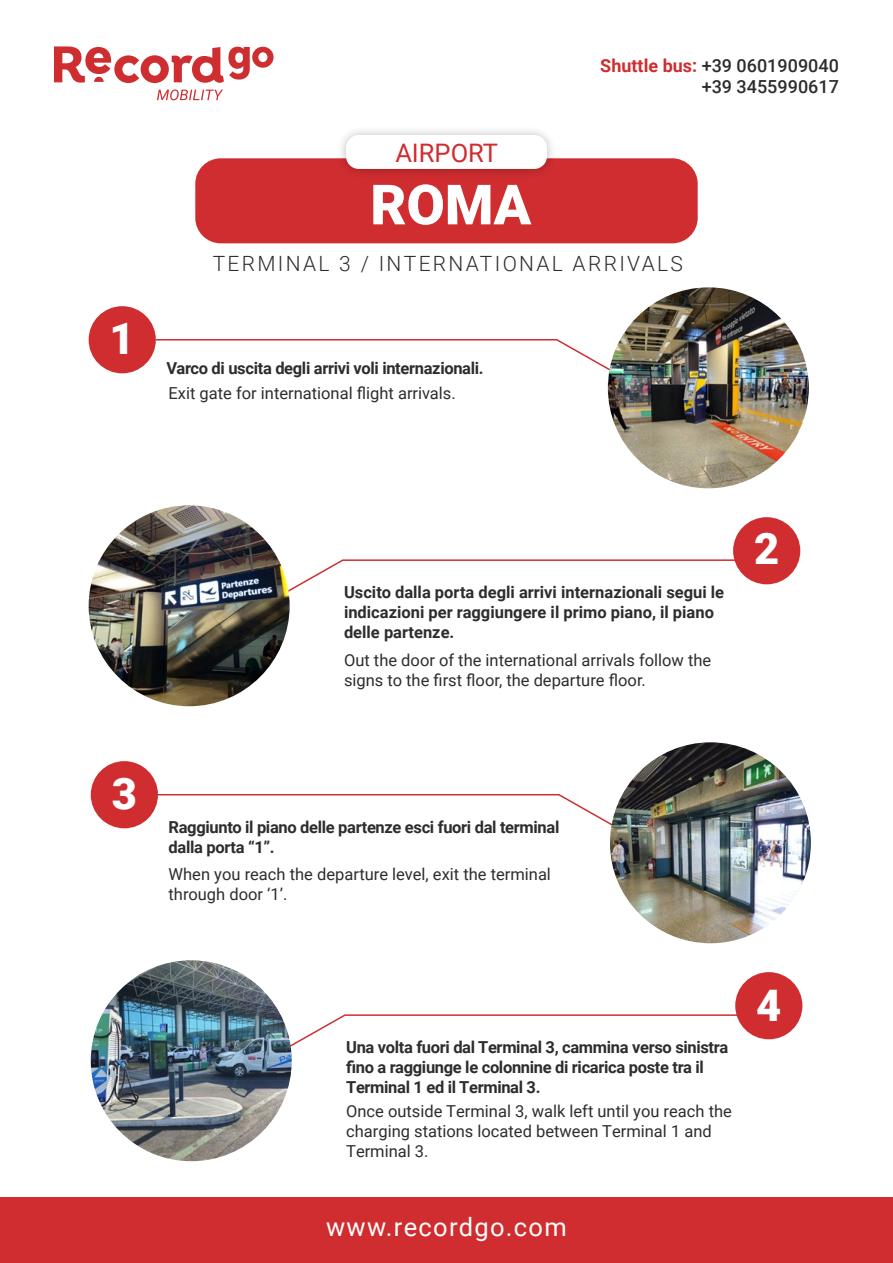
<style>
.page{position:relative;width:893px;height:1263px;background:#fff}
.page>*{position:absolute;margin:0;border:0;box-sizing:border-box;transform-origin:0 0}
.t1{font:900 55.5px "Roboto";color:#fff}
.t2{font:900 43.5px "Roboto";color:#fff}
.t3{font:25.5px "Roboto";letter-spacing:.05em;color:#fff}
.t4{font:25.5px "Roboto";color:#cf2d2f}
.t5{font:300 21px "Roboto";letter-spacing:.11em;color:#2f2c2d}
.t6{font:500 18px/21.6px "Roboto";color:#2f2c2d;text-align:right}
.t7{font:16.5px/19.8px "Roboto";color:#2f2c2d}
.t8{font:700 16.5px/19.8px "Roboto";letter-spacing:-.02em;color:#2f2c2d}
.t9{font:700 16.5px/19.8px "Roboto";color:#2f2c2d}
.s1{font-weight:700;color:#cf2d2f}
</style>
<div class="page">
<div style="left:89px;top:306px;width:67px;height:67px;background:#cf2d2f;border-radius:50%"></div>
<div style="left:91px;top:761px;width:67px;height:67px;background:#cf2d2f;border-radius:50%"></div>
<div style="left:733px;top:517px;width:67px;height:67px;background:#cf2d2f;border-radius:50%"></div>
<div style="left:735px;top:972px;width:67px;height:67px;background:#cf2d2f;border-radius:50%"></div>
<svg style="left:154px;top:338px;width:467px;height:46px"></svg>
<svg style="left:156px;top:793px;width:467px;height:39px"></svg>
<svg style="left:289px;top:559px;width:456px;height:33px"></svg>
<svg style="left:282px;top:1014px;width:465px;height:33px"></svg>
<img style="left:608px;top:287px;width:201px;height:201px;border-radius:100px">
<img style="left:610px;top:742px;width:201px;height:201px;border-radius:100px">
<img style="left:89px;top:505px;width:201px;height:201px;border-radius:100px">
<img style="left:91px;top:960px;width:201px;height:201px;border-radius:100px">
<div style="left:195px;top:158px;width:503px;height:85px;background:#cf2d30;border-radius:26px"></div>
<div style="left:336px;top:125px;width:221px;height:54px;background:#000;opacity:.26"></div>
<div style="left:346px;top:135px;width:201px;height:34px;background:#fff;border-radius:13px"></div>
<div style="left:0;top:1197px;width:893px;height:66px;background:#cf2d2f"></div>
<svg style="left:54px;top:46px;width:220px;height:37px"></svg>
<svg style="left:157px;top:89px;width:66px;height:11px"></svg>
<h2 class="t2" style="left:110px;top:308px;width:27px">1</h2>
<h3 class="t4" style="left:395px;top:135px;width:104px">AIRPORT</h3>
<h1 class="t1" style="left:370px;top:166px;width:162px">ROMA</h1>
<p class="t6" style="left:600px;top:54px;width:240px"><span class="s1">Shuttle bus:</span> +39 0601909040 +39 3455990617</p>
<p class="t5" style="left:213px;top:249px;width:472px">TERMINAL 3 / INTERNATIONAL ARRIVALS</p>
<p class="t8" style="left:166px;top:357px;width:319px">Varco di uscita degli arrivi voli internazionali.</p>
<p class="t7" style="left:169px;top:382px;width:289px">Exit gate for international flight arrivals.</p>
<p class="t9" style="left:344px;top:582px;width:382px">Uscito dalla porta degli arrivi internazionali segui le indicazioni per raggiungere il primo piano, il piano delle partenze.</p>
<p class="t7" style="left:344px;top:650px;width:369px">Out the door of the international arrivals follow the signs to the first floor, the departure floor.</p>
<h2 class="t2" style="left:754px;top:518px;width:27px">2</h2>
<h2 class="t2" style="left:112px;top:763px;width:27px">3</h2>
<p class="t8" style="left:169px;top:817px;width:392px">Raggiunto il piano delle partenze esci fuori dal terminal dalla porta “1”.</p>
<p class="t7" style="left:169px;top:863px;width:384px">When you reach the departure level, exit the terminal through door ‘1’.</p>
<p class="t8" style="left:346px;top:1037px;width:384px">Una volta fuori dal Terminal 3, cammina verso sinistra fino a raggiunge le colonnine di ricarica poste tra il<br>Terminal 1 ed il Terminal 3.</p>
<p class="t7" style="left:346px;top:1101px;width:387px">Once outside Terminal 3, walk left until you reach the charging stations located between Terminal 1 and<br>Terminal 3.</p>
<h3 class="t3" style="left:326px;top:1209px;width:242px">www.recordgo.com</h3>
<h2 class="t2" style="left:756px;top:975px;width:27px">4</h2>
</div>
